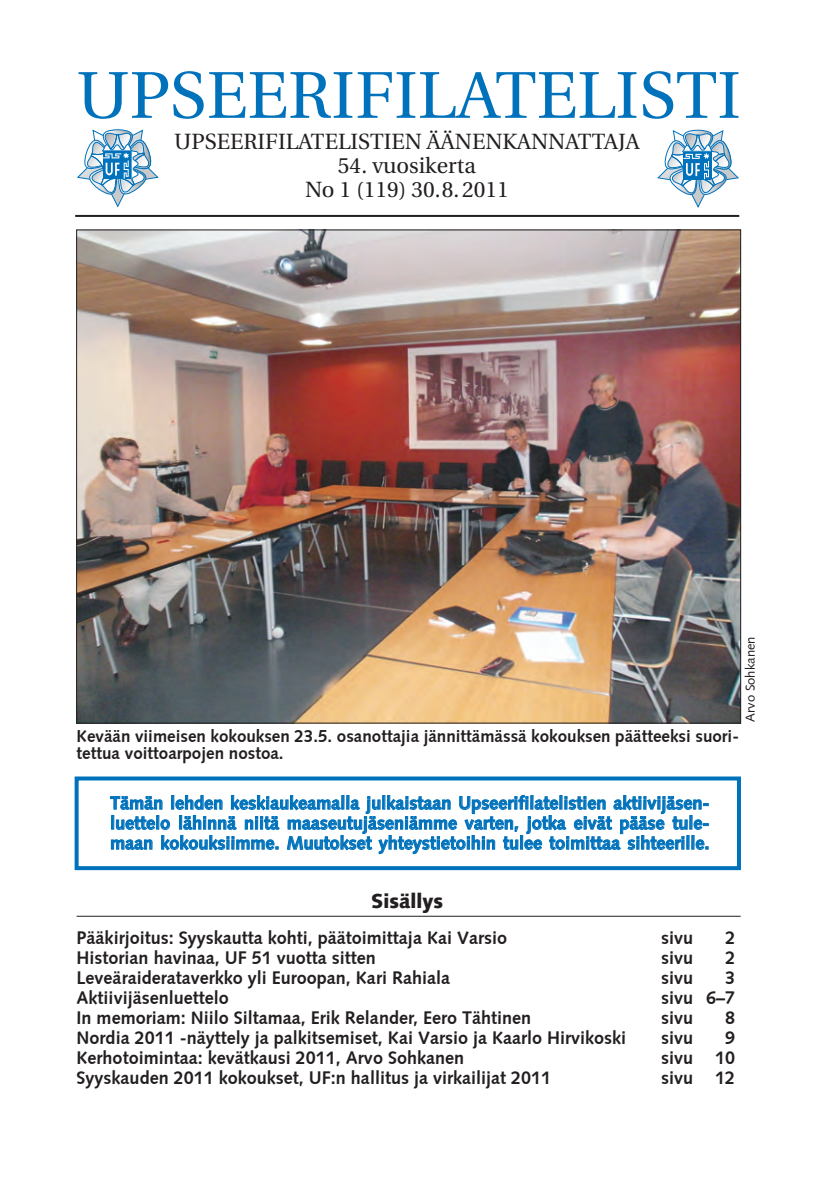
<style>
.page{position:relative;width:840px;height:1191px;background:#fff}
.page>*{position:absolute;margin:0;border:0;box-sizing:border-box;transform-origin:0 0}
.t1{font:66px "Utopia";color:#0072bc}
.t2{font:22px "Utopia";color:#231f20}
.t3{font:800 20px "Facile Black S Si";color:#231f20}
.t4{font:700 18px "Facile S Si";color:#231f20}
.Kuvateksti{font:700 18px/20px "Facile S Si";color:#0072bc}
.Kuvateksti-2{font:700 17px/17px "Facile S Si";color:#231f20}
.Kuvateksti-3{font:13px "Facile S Si";color:#231f20}
</style>
<div class="page">
<svg style="left:77px;top:129px;width:81px;height:78px"></svg>
<svg style="left:657px;top:129px;width:81px;height:79px"></svg>
<hr style="left:75px;top:215px;width:663px;height:2px;background:#231f20">
<hr style="left:77px;top:915px;width:663px;height:1px;background:#231f20">
<img style="left:78px;top:232px;width:660px;height:489px">
<div style="left:75px;top:776px;width:665px;height:94px;border:4px solid #0072bc"></div>
<svg style="left:110px;top:794px;width:598px;height:60px"></svg>
<p class="t1" style="left:77px;top:59px;width:665px">UPSEERIFILATELISTI</p>
<p class="t2" style="left:174px;top:129px;width:467px">UPSEERIFILATELISTIEN ÄÄNENKANNATTAJA</p>
<p class="t2" style="left:338px;top:153px;width:139px">54. vuosikerta</p>
<p class="t2" style="left:305px;top:177px;width:205px">No 1 (119) 30.8. 2011</p>
<p class="Kuvateksti-3" style="left:742px;top:721px;width:87px;rotate:-90deg">Arvo Sohkanen</p>
<p class="Kuvateksti-2" style="left:77px;top:727px;width:663px">Kevään viimeisen kokouksen 23.5. osanottajia jännittämässä kokouksen päätteeksi suori&shy;tettua voittoarpojen nostoa.</p>
<p class="Kuvateksti" style="left:110px;top:793px;width:600px">Tämän lehden keskiaukeamalla julkaistaan Upseerifilatelistien aktiivijäsen-</p>
<p class="Kuvateksti" style="left:110px;top:813px;width:600px">luettelo lähinnä niitä maaseutujäseniämme varten, jotka eivät pääse tule&shy;maan kokouksiimme. Muutokset yhteystietoihin tulee toimittaa sihteerille.</p>
<p class="t3" style="left:371px;top:888px;width:73px">Sisällys</p>
<p class="t4" style="left:77px;top:927px;width:432px">Pääkirjoitus: Syyskautta kohti, päätoimittaja Kai Varsio</p>
<p class="t4" style="left:661px;top:927px;width:33px">sivu</p>
<p class="t4" style="left:725px;top:927px;width:12px">2</p>
<p class="t4" style="left:77px;top:947px;width:301px">Historian havinaa, UF 51 vuotta sitten</p>
<p class="t4" style="left:661px;top:947px;width:33px">sivu</p>
<p class="t4" style="left:725px;top:947px;width:12px">2</p>
<p class="t4" style="left:77px;top:967px;width:375px">Leveäraiderataverkko yli Euroopan, Kari Rahiala</p>
<p class="t4" style="left:661px;top:967px;width:33px">sivu</p>
<p class="t4" style="left:725px;top:967px;width:12px">3</p>
<p class="t4" style="left:77px;top:987px;width:154px">Aktiivijäsenluettelo</p>
<p class="t4" style="left:661px;top:987px;width:75px">sivu 6–7</p>
<p class="t4" style="left:77px;top:1007px;width:456px">In memoriam: Niilo Siltamaa, Erik Relander, Eero Tähtinen</p>
<p class="t4" style="left:661px;top:1007px;width:33px">sivu</p>
<p class="t4" style="left:725px;top:1007px;width:12px">8</p>
<p class="t4" style="left:77px;top:1027px;width:551px">Nordia 2011 -näyttely ja palkitsemiset, Kai Varsio ja Kaarlo Hirvikoski</p>
<p class="t4" style="left:661px;top:1027px;width:33px">sivu</p>
<p class="t4" style="left:725px;top:1027px;width:12px">9</p>
<p class="t4" style="left:77px;top:1047px;width:389px">Kerhotoimintaa: kevätkausi 2011, Arvo Sohkanen</p>
<p class="t4" style="left:661px;top:1047px;width:75px">sivu 10</p>
<p class="t4" style="left:77px;top:1067px;width:476px">Syyskauden 2011 kokoukset, UF:n hallitus ja virkailijat 2011</p>
<p class="t4" style="left:661px;top:1067px;width:75px">sivu 12</p>
</div>
